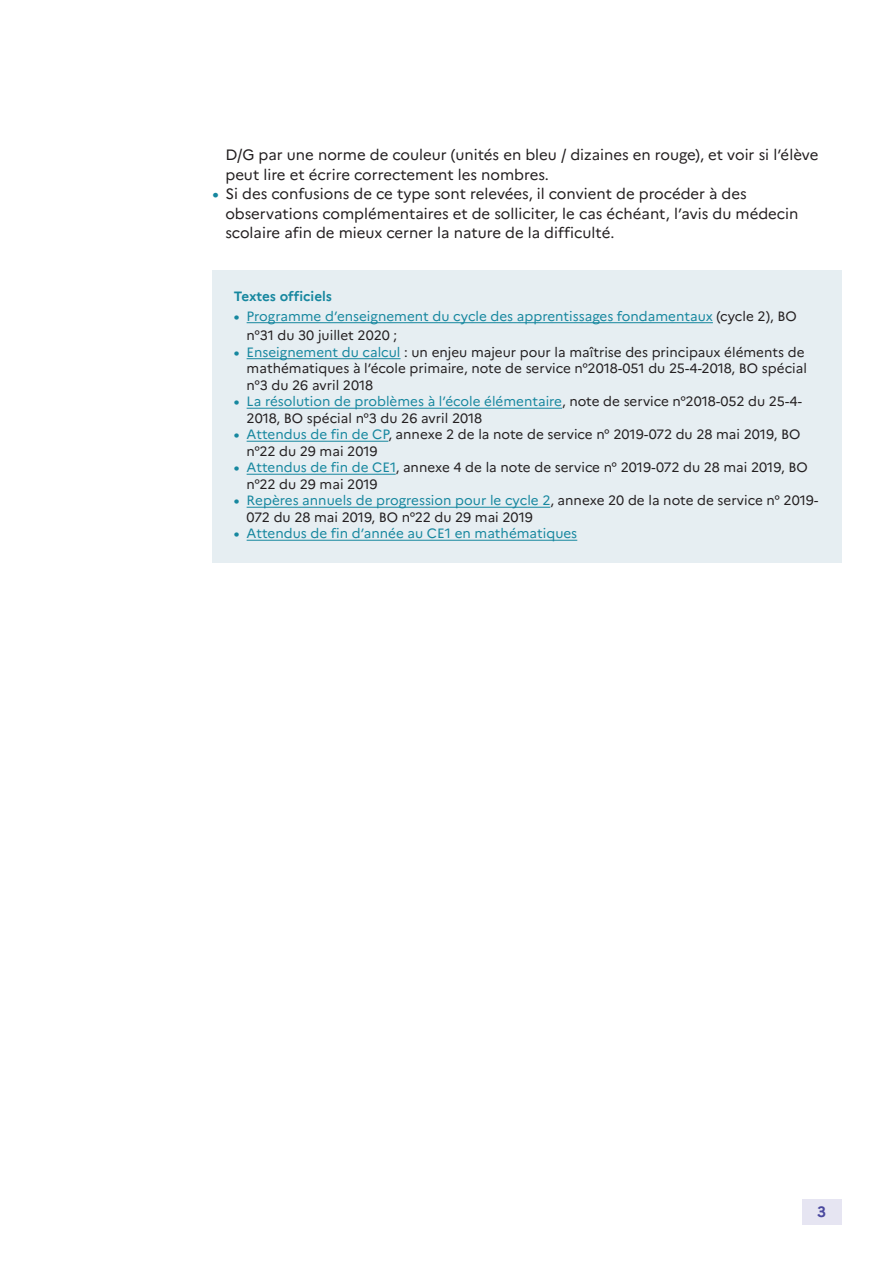
<style>
.page{position:relative;width:893px;height:1263px;background:#fff}
.page>*{position:absolute;margin:0;border:0;box-sizing:border-box;transform-origin:0 0}
.t1{font:15px/19.5px "Marianne";color:#231f20}
.t2{font:700 15px "Marianne";color:#4a489e}
.t3{font:13.5px/16.5px "Marianne";color:#231f20}
.t4{font:13.5px/19.5px "Marianne";color:#16879f}
._15_Titre_encadré{font:700 13.5px "Marianne";letter-spacing:-.005em;color:#16879f}
.s1{font-weight:700;color:#16879f}
.s2{font-weight:700}
.s3{color:#231f20}
.s4{color:#16879f}
</style>
<div class="page">
<div style="left:802px;top:1199px;width:39px;height:26px;background:#e6e5f2"></div>
<div style="left:213px;top:270px;width:629px;height:293px;background:#e6eef2"></div>
<hr style="left:247px;top:322px;width:466px;height:1px;background:#16879f">
<hr style="left:247px;top:358px;width:154px;height:1px;background:#16879f">
<hr style="left:247px;top:408px;width:315px;height:1px;background:#16879f">
<hr style="left:247px;top:441px;width:141px;height:1px;background:#16879f">
<hr style="left:247px;top:474px;width:149px;height:1px;background:#16879f">
<hr style="left:247px;top:507px;width:303px;height:1px;background:#16879f">
<hr style="left:247px;top:540px;width:330px;height:1px;background:#16879f">
<p class="t1" style="left:225px;top:145px;width:595px">D/G par une norme de couleur (unités en bleu / dizaines en rouge), et voir si l’élève peut lire et écrire correctement les nombres.</p>
<p class="t1" style="left:225px;top:184px;width:575px;text-indent:-13px"><span class="s1">•</span> Si des confusions de ce type sont relevées, il convient de procéder à des observations complémentaires et de solliciter, le cas échéant, l’avis du médecin scolaire afin de mieux cerner la nature de la difficulté.</p>
<p class="_15_Titre_encadré" style="left:234px;top:288px;width:100px">Textes officiels</p>
<p class="t4" style="left:247px;top:306px;width:552px;text-indent:-13px"><span class="s2">•</span> Programme d’enseignement du cycle des apprentissages fondamentaux <span class="s3">(cycle 2), BO n°31 du 30 juillet 2020 ;</span></p>
<p class="t3" style="left:247px;top:344px;width:562px;text-indent:-13px"><span class="s1">•</span> <span class="s4">Enseignement du calcul</span> : un enjeu majeur pour la maîtrise des principaux éléments de mathématiques à l’école primaire, note de service n°2018-051 du 25-4-2018, BO spécial n°3 du 26 avril 2018</p>
<p class="t3" style="left:247px;top:393px;width:557px;text-indent:-13px"><span class="s1">•</span> <span class="s4">La résolution de problèmes à l’école élémentaire</span>, note de service n°2018-052 du 25-4-<br>2018, BO spécial n°3 du 26 avril 2018</p>
<p class="t3" style="left:247px;top:426px;width:555px;text-indent:-13px"><span class="s1">•</span> <span class="s4">Attendus de fin de CP</span>, annexe 2 de la note de service n° 2019-072 du 28 mai 2019, BO n°22 du 29 mai 2019</p>
<p class="t3" style="left:247px;top:459px;width:563px;text-indent:-13px"><span class="s1">•</span> <span class="s4">Attendus de fin de CE1</span>, annexe 4 de la note de service n° 2019-072 du 28 mai 2019, BO n°22 du 29 mai 2019</p>
<p class="t3" style="left:247px;top:492px;width:573px;text-indent:-13px"><span class="s1">•</span> <span class="s4">Repères annuels de progression pour le cycle 2</span>, annexe 20 de la note de service n° 2019-<br>072 du 28 mai 2019, BO n°22 du 29 mai 2019</p>
<p class="t4" style="left:234px;top:524px;width:345px"><span class="s2">•</span> Attendus de fin d’année au CE1 en mathématiques</p>
<p class="t2" style="left:817px;top:1202px;width:10px">3</p>
</div>
